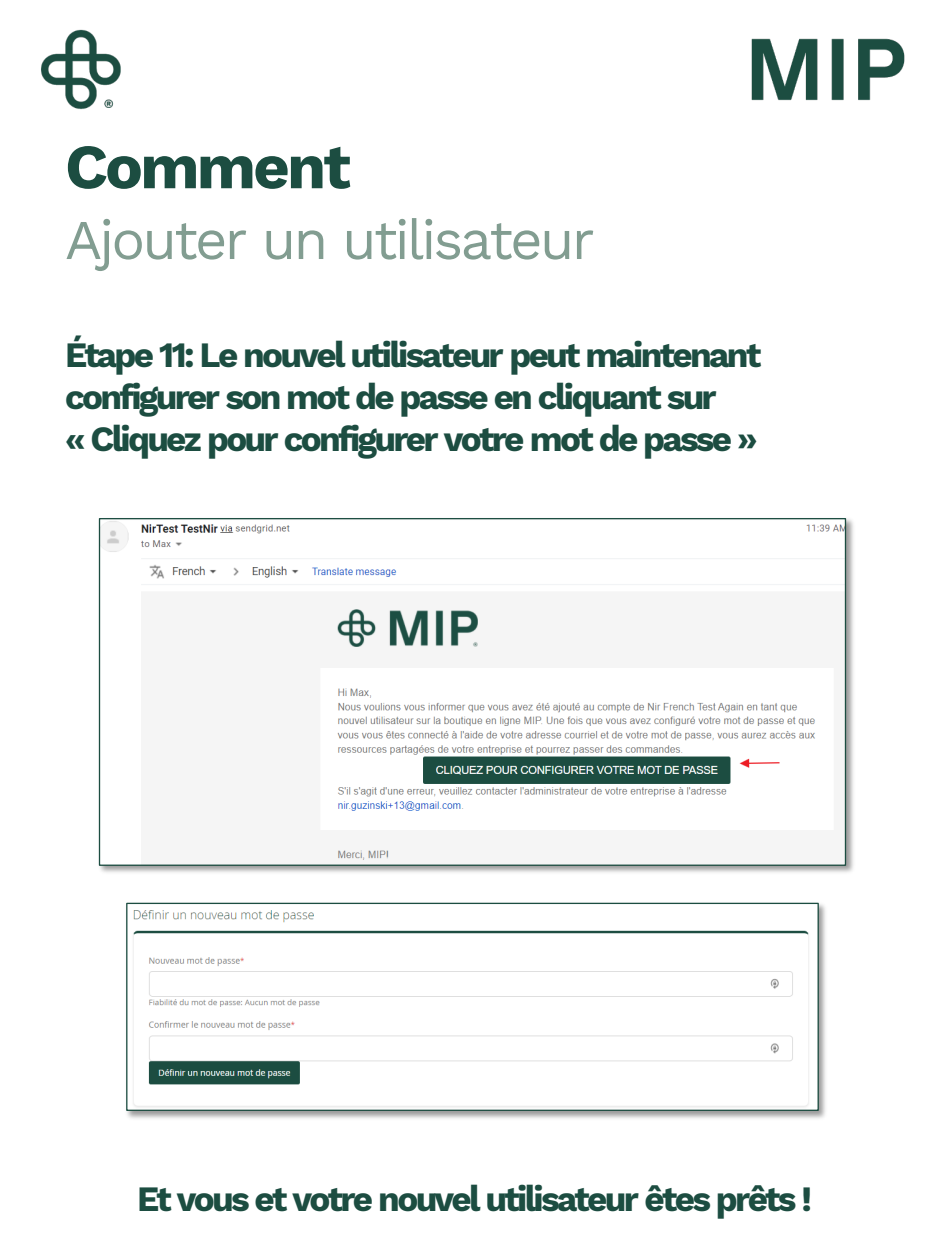
<style>
.page{position:relative;width:945px;height:1260px;background:#fff}
.page>*{position:absolute;margin:0;border:0;box-sizing:border-box;transform-origin:0 0}
.t1{font:700 63px "Work Sans";letter-spacing:-.045em;color:#1c4d41}
.t2{font:56px "Work Sans";letter-spacing:-.05em;color:#829d91}
.t3{font:700 35px/42px "Work Sans";letter-spacing:-.075em;color:#1c4d41}
</style>
<div class="page">
<img style="left:41px;top:29px;width:80px;height:81px">
<img style="left:751px;top:38px;width:154px;height:63px">
<img style="left:98px;top:518px;width:756px;height:355px">
<img style="left:101px;top:520px;width:743px;height:344px">
<img style="left:126px;top:902px;width:700px;height:217px">
<img style="left:128px;top:905px;width:689px;height:204px">
<div style="left:126px;top:903px;width:693px;height:208px;border:1px solid #1c4d41"></div>
<p class="t1" style="left:65px;top:119px;width:287px">Comment</p>
<p class="t2" style="left:65px;top:197px;width:531px">Ajouter un utilisateur</p>
<p class="t3" style="left:65px;top:333px;width:698px">Étape 11: Le nouvel utilisateur peut maintenant configurer son mot de passe en cliquant sur<br>« Cliquez pour configurer votre mot de passe »</p>
<p class="t3" style="left:137px;top:1177px;width:676px">Et vous et votre nouvel utilisateur êtes prêts !</p>
</div>
